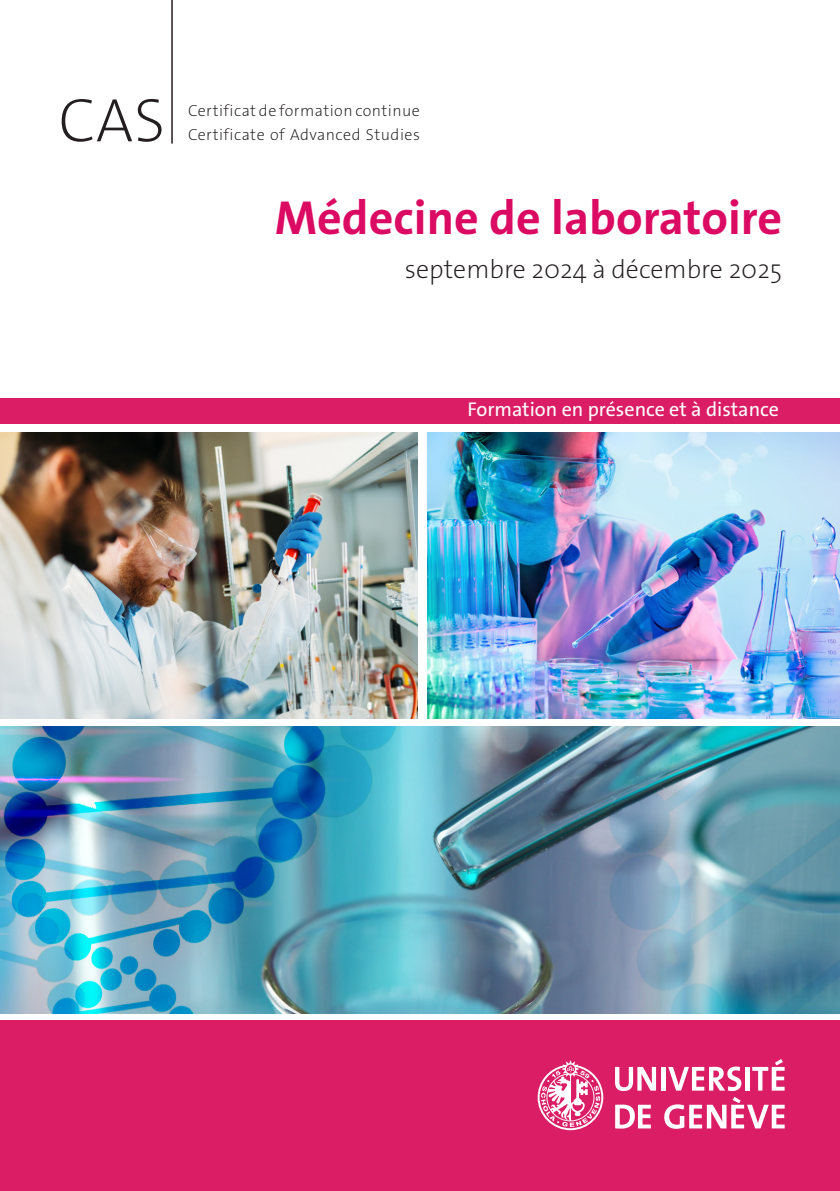
<style>
.page{position:relative;width:840px;height:1191px;background:#fff}
.page>*{position:absolute;margin:0;border:0;box-sizing:border-box;transform-origin:0 0}
.t1{font:200 62px "The Sans Os F";color:#231f20}
.t2{font:700 48px "The Sans Os F";color:#db0a62}
.t3{font:200 26px "The Sans Os F";color:#231f20}
.texte{font:20px "The Sans Os F";color:#fff}
.t4{font:200 16px "The Sans Os F";letter-spacing:.03em;color:#231f20}
</style>
<div class="page">
<hr style="left:171px;top:0;width:2px;height:144px;background:#231f20">
<div style="left:0;top:1020px;width:839px;height:171px;background:#da1d64"></div>
<svg style="left:537px;top:1060px;width:66px;height:70px"></svg>
<svg style="left:615px;top:1067px;width:40px;height:24px"></svg>
<div style="left:660px;top:1067px;width:5px;height:23px;background:#fff"></div>
<svg style="left:615px;top:1104px;width:35px;height:24px"></svg>
<svg style="left:664px;top:1059px;width:120px;height:69px"></svg>
<div style="left:0;top:398px;width:839px;height:26px;background:#da1d64"></div>
<img style="left:0;top:432px;width:417px;height:287px">
<img style="left:427px;top:432px;width:412px;height:287px">
<img style="left:0;top:726px;width:839px;height:287px">
<p class="t1" style="left:58px;top:81px;width:108px">CAS</p>
<p class="t4" style="left:188px;top:100px;width:233px">Certificat de formation continue</p>
<p class="t4" style="left:188px;top:124px;width:233px">Certificate of Advanced Studies</p>
<p class="t2" style="left:275px;top:187px;width:508px">Médecine de laboratoire</p>
<p class="t3" style="left:404px;top:252px;width:378px">septembre 2024 à décembre 2025</p>
<p class="texte" style="left:467px;top:396px;width:313px">Formation en présence et à distance</p>
</div>
